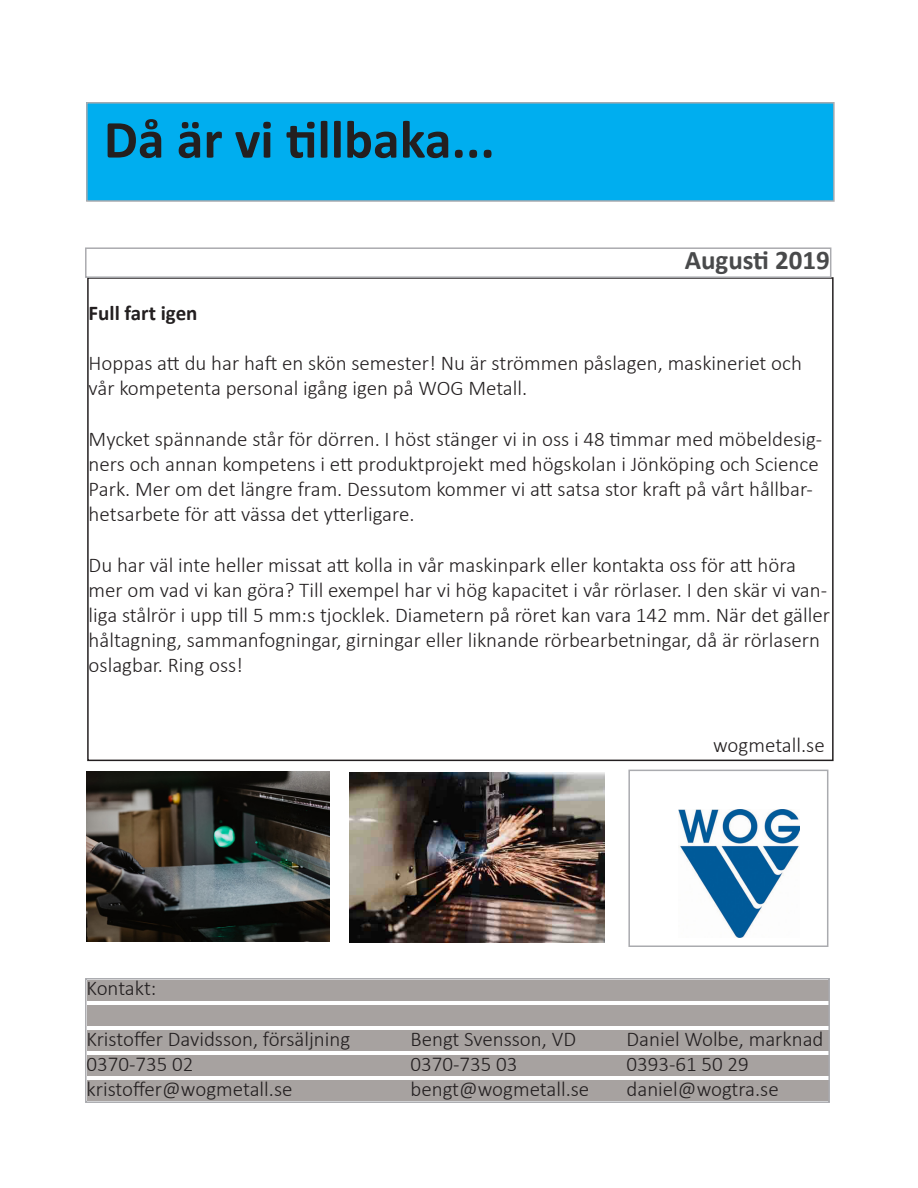
<style>
.page{position:relative;width:918px;height:1188px;background:#fff}
.page>*{position:absolute;margin:0;border:0;box-sizing:border-box;transform-origin:0 0}
.t1{font:700 54px "Calibri";color:#231f20}
.t2{font:700 27px "Calibri";color:#494a4b}
.t3{font:300 21px/25.2px "Calibri";color:#231f20}
.t4{font:700 21px "Calibri";color:#231f20}
</style>
<div class="page">
<div style="left:87px;top:980px;width:741px;height:21px;background:#a7a2a0"></div>
<div style="left:87px;top:1005px;width:741px;height:21px;background:#a7a2a0"></div>
<div style="left:87px;top:1030px;width:741px;height:21px;background:#a7a2a0"></div>
<div style="left:87px;top:1055px;width:741px;height:21px;background:#a7a2a0"></div>
<div style="left:87px;top:1080px;width:741px;height:21px;background:#a7a2a0"></div>
<div style="left:85px;top:978px;width:745px;height:125px;border:2px solid #aaabaf"></div>
<div style="left:85px;top:247px;width:746px;height:31px;border:2px solid #aaabaf"></div>
<img style="left:350px;top:772px;width:254px;height:170px">
<img style="left:87px;top:772px;width:243px;height:170px">
<div style="left:87px;top:103px;width:747px;height:98px;background:#00aeef"></div>
<div style="left:86px;top:102px;width:749px;height:100px;border:2px solid #aaabaf"></div>
<img style="left:679px;top:810px;width:120px;height:127px">
<div style="left:628px;top:770px;width:200px;height:177px;border:2px solid #aaabaf"></div>
<p class="t1" style="left:104px;top:101px;width:392px">Då är vi tillbaka...</p>
<p class="t2" style="left:685px;top:241px;width:147px">Augusti 2019</p>
<p class="t4" style="left:89px;top:298px;width:110px">Full fart igen</p>
<p class="t3" style="left:89px;top:350px;width:715px">Hoppas att du har haft en skön semester! Nu är strömmen påslagen, maskineriet och vår kompetenta personal igång igen på WOG Metall.</p>
<p class="t3" style="left:89px;top:426px;width:735px">Mycket spännande står för dörren. I höst stänger vi in oss i 48 timmar med möbeldesig&shy;ners och annan kompetens i ett produktprojekt med högskolan i Jönköping och Science Park. Mer om det längre fram. Dessutom kommer vi att satsa stor kraft på vårt hållbar&shy;hetsarbete för att vässa det ytterligare.</p>
<p class="t3" style="left:89px;top:552px;width:743px">Du har väl inte heller missat att kolla in vår maskinpark eller kontakta oss för att höra mer om vad vi kan göra? Till exempel har vi hög kapacitet i vår rörlaser. I den skär vi van&shy;liga stålrör i upp till 5 mm:s tjocklek. Diametern på röret kan vara 142 mm. När det gäller håltagning, sammanfogningar, girningar eller liknande rörbearbetningar, då är rörlasern oslagbar. Ring oss!</p>
<p class="t3" style="left:713px;top:732px;width:113px">wogmetall.se</p>
<p class="t3" style="left:87px;top:976px;width:71px">Kontakt:</p>
<p class="t3" style="left:87px;top:1026px;width:265px">Kristoffer Davidsson, försäljning</p>
<p class="t3" style="left:411px;top:1026px;width:167px">Bengt Svensson, VD</p>
<p class="t3" style="left:627px;top:1026px;width:199px">Daniel Wolbe, marknad</p>
<p class="t3" style="left:87px;top:1051px;width:108px">0370-735 02</p>
<p class="t3" style="left:411px;top:1051px;width:108px">0370-735 03</p>
<p class="t3" style="left:627px;top:1051px;width:124px">0393-61 50 29</p>
<p class="t3" style="left:87px;top:1076px;width:207px">kristoffer@wogmetall.se</p>
<p class="t3" style="left:411px;top:1076px;width:180px">bengt@wogmetall.se</p>
<p class="t3" style="left:627px;top:1076px;width:154px">daniel@wogtra.se</p>
</div>
